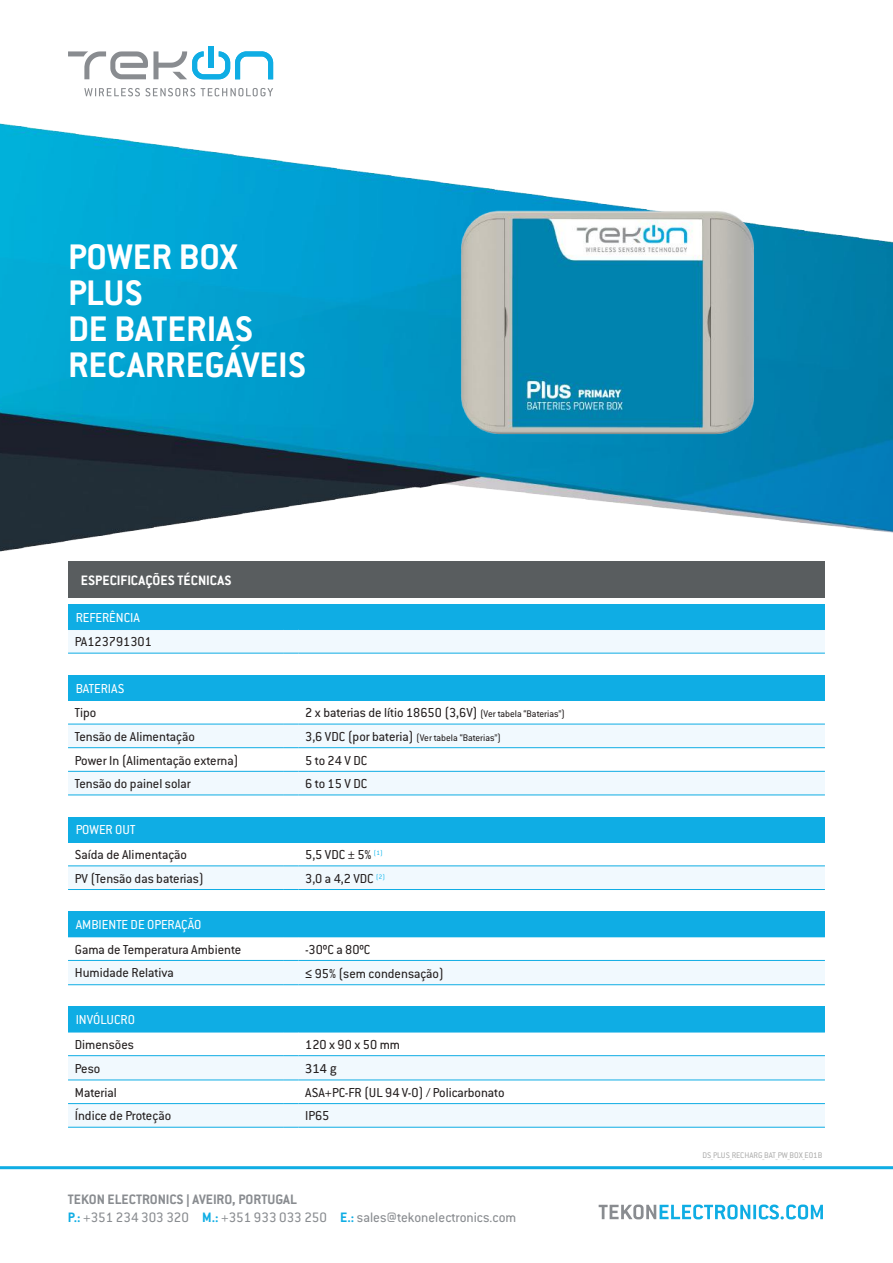
<style>
.page{position:relative;width:893px;height:1263px;background:#fff}
.page>*{position:absolute;margin:0;border:0;box-sizing:border-box;transform-origin:0 0}
.t1{font:700 39px/36px "Conduit ITC Pro";color:#fff}
.t2{font:15px/18px "Conduit ITC Pro";color:#898c90}
.t3{font:700 15px "Conduit ITC Pro";color:#fff}
.t4{font:14.25px "Conduit ITC Pro";color:#241f1f}
.t5{font:14.25px "Conduit ITC Pro";color:#fff}
.t6{font:14.25px "Calibri";color:#241f1f}
.t7{font:10.5px "Conduit ITC Pro";color:#241f1f}
.t8{font:9px "Conduit ITC Pro";color:#afafae}
.s1{font-size:10.5px}
.s2{font-size:14.25px}
.s3{font-family:"Calibri"}
.s4{font-weight:700}
.s5{font-family:"Arial";font-weight:700;font-size:13.5px}
.s6{font-weight:700;color:#0fade4}
</style>
<div class="page">
<img style="left:0;top:123px;width:893px;height:439px">
<svg style="left:0;top:1166px;width:893px;height:3px;background:#1eb2e5"></svg>
<svg style="left:68px;top:46px;width:205px;height:33px"></svg>
<svg style="left:84px;top:88px;width:111px;height:8px"></svg>
<svg style="left:201px;top:88px;width:72px;height:8px"></svg>
<svg style="left:599px;top:1204px;width:151px;height:15px"></svg>
<hr style="left:753px;top:1205px;width:3px;height:14px;background:#0fade4">
<svg style="left:759px;top:1204px;width:64px;height:15px"></svg>
<img style="left:381px;top:198px;width:443px;height:248px">
<div style="left:68px;top:562px;width:757px;height:36px;background:#595d5f"></div>
<div style="left:68px;top:604px;width:757px;height:25px;background:#0fade4"></div>
<svg style="left:68px;top:629px;width:757px;height:25px"></svg>
<hr style="left:298px;top:653px;width:527px;height:1px;background:#0fade4">
<div style="left:68px;top:675px;width:757px;height:25px;background:#0fade4"></div>
<svg style="left:68px;top:725px;width:757px;height:70px;fill:#f1f9fe"></svg>
<hr style="left:68px;top:700px;width:215px;height:1px;background:#0fade4">
<hr style="left:68px;top:747px;width:215px;height:1px;background:#0fade4">
<hr style="left:68px;top:771px;width:215px;height:1px;background:#0fade4">
<hr style="left:68px;top:795px;width:215px;height:1px;background:#0fade4">
<svg style="left:283px;top:700px;width:15px;height:1px"></svg>
<svg style="left:283px;top:747px;width:15px;height:1px"></svg>
<svg style="left:283px;top:771px;width:15px;height:1px"></svg>
<svg style="left:283px;top:795px;width:15px;height:1px"></svg>
<hr style="left:298px;top:700px;width:527px;height:1px;background:#0fade4">
<hr style="left:298px;top:747px;width:527px;height:1px;background:#0fade4">
<hr style="left:298px;top:771px;width:527px;height:1px;background:#0fade4">
<hr style="left:298px;top:795px;width:527px;height:1px;background:#0fade4">
<hr style="left:68px;top:724px;width:215px;height:1px;background:#0fade4">
<svg style="left:283px;top:724px;width:15px;height:1px"></svg>
<hr style="left:298px;top:724px;width:527px;height:1px;background:#0fade4">
<div style="left:68px;top:817px;width:757px;height:25px;background:#0fade4"></div>
<hr style="left:68px;top:842px;width:215px;height:1px;background:#0fade4">
<svg style="left:283px;top:842px;width:15px;height:1px"></svg>
<hr style="left:298px;top:842px;width:527px;height:1px;background:#0fade4">
<div style="left:68px;top:866px;width:757px;height:24px;background:#f1f9fe"></div>
<hr style="left:298px;top:866px;width:527px;height:1px;background:#0fade4">
<hr style="left:298px;top:889px;width:527px;height:1px;background:#0fade4">
<div style="left:68px;top:911px;width:757px;height:26px;background:#0fade4"></div>
<div style="left:68px;top:960px;width:757px;height:25px;background:#f1f9fe"></div>
<hr style="left:298px;top:960px;width:527px;height:1px;background:#0fade4">
<div style="left:68px;top:1006px;width:757px;height:26px;background:#0fade4"></div>
<svg style="left:68px;top:1056px;width:757px;height:71px;fill:#f1f9fe"></svg>
<hr style="left:68px;top:1032px;width:215px;height:1px;background:#0fade4">
<hr style="left:68px;top:1080px;width:215px;height:1px;background:#0fade4">
<hr style="left:68px;top:1103px;width:215px;height:1px;background:#0fade4">
<hr style="left:68px;top:1127px;width:215px;height:1px;background:#0fade4">
<svg style="left:283px;top:1032px;width:15px;height:1px"></svg>
<svg style="left:283px;top:1080px;width:15px;height:1px"></svg>
<svg style="left:283px;top:1103px;width:15px;height:1px"></svg>
<svg style="left:283px;top:1127px;width:15px;height:1px"></svg>
<hr style="left:298px;top:1032px;width:527px;height:1px;background:#0fade4">
<hr style="left:298px;top:1080px;width:527px;height:1px;background:#0fade4">
<hr style="left:298px;top:1103px;width:527px;height:1px;background:#0fade4">
<hr style="left:298px;top:1127px;width:527px;height:1px;background:#0fade4">
<hr style="left:68px;top:1055px;width:215px;height:1px;background:#0fade4">
<svg style="left:283px;top:1055px;width:15px;height:1px"></svg>
<hr style="left:298px;top:1055px;width:527px;height:1px;background:#0fade4">
<h1 class="t1" style="left:68px;top:238px;width:240px">POWER BOX<br>PLUS<br>DE BATERIAS<br>RECARREGÁVEIS</h1>
<p class="t3" style="left:81px;top:572px;width:152px">ESPECIFICAÇÕES TÉCNICAS</p>
<p class="t5" style="left:76px;top:609px;width:66px">REFERÊNCIA</p>
<p class="t4" style="left:75px;top:634px;width:79px">PA123791301</p>
<p class="t5" style="left:76px;top:680px;width:50px">BATERIAS</p>
<p class="t4" style="left:75px;top:705px;width:23px">Tipo</p>
<p class="t4" style="left:305px;top:705px;width:261px">2 x baterias de lítio 18650 (3,6V) <span class="s1">(Ver tabela “Baterias”)</span></p>
<p class="t4" style="left:75px;top:728px;width:121px">Tensão de Alimentação</p>
<p class="t7" style="left:305px;top:732px;width:197px"><span class="s2">3,6 VDC (por bateria)</span> (Ver tabela “Baterias”)</p>
<p class="t4" style="left:75px;top:752px;width:165px">Power In (Alimentação externa)</p>
<p class="t4" style="left:305px;top:752px;width:64px">5 to 24 V DC</p>
<p class="t4" style="left:75px;top:776px;width:117px">Tensão do painel solar</p>
<p class="t4" style="left:305px;top:776px;width:64px">6 to 15 V DC</p>
<p class="t5" style="left:76px;top:822px;width:61px">POWER OUT</p>
<p class="t4" style="left:75px;top:847px;width:114px">Saída de Alimentação</p>
<p class="t4" style="left:305px;top:847px;width:79px">5,5 VDC ± 5% <sup>(1)</sup></p>
<p class="t4" style="left:75px;top:870px;width:131px">PV (Tensão das baterias)</p>
<p class="t4" style="left:305px;top:870px;width:81px">3,0 a 4,2 VDC <sup>(2)</sup></p>
<p class="t5" style="left:76px;top:917px;width:127px">AMBIENTE DE OPERAÇÃO</p>
<p class="t4" style="left:75px;top:941px;width:168px">Gama de Temperatura Ambiente</p>
<p class="t4" style="left:305px;top:941px;width:67px">-30ºC a 80ºC</p>
<p class="t4" style="left:75px;top:965px;width:100px">Humidade Relativa</p>
<p class="t4" style="left:305px;top:965px;width:140px"><span class="s3">≤</span> 95% (sem condensação)</p>
<p class="t5" style="left:76px;top:1012px;width:61px">INVÓLUCRO</p>
<p class="t4" style="left:75px;top:1036px;width:61px">Dimensões</p>
<p class="t4" style="left:305px;top:1036px;width:96px">120 x 90 x 50 mm</p>
<p class="t4" style="left:75px;top:1060px;width:27px">Peso</p>
<p class="t6" style="left:305px;top:1058px;width:33px">314 g</p>
<p class="t4" style="left:75px;top:1084px;width:44px">Material</p>
<p class="t4" style="left:305px;top:1084px;width:201px">ASA+PC-FR (UL 94 V-0) / Policarbonato</p>
<p class="t4" style="left:75px;top:1108px;width:98px">Índice de Proteção</p>
<p class="t4" style="left:305px;top:1108px;width:26px">IP65</p>
<p class="t2" style="left:68px;top:1191px;width:450px"><span class="s4">TEKON ELECTRONICS</span> <span class="s5">|</span> <span class="s4">AVEIRO, PORTUGAL<br></span><span class="s6">P.:</span> +351 234 303 320 <span class="s6">M.:</span> +351 933 033 250 <span class="s6">E.:</span> sales@tekonelectronics.com</p>
<p class="t8" style="left:702px;top:1150px;width:122px">DS_PLUS_RECHARG_BAT_PW_BOX_E01B</p>
</div>
